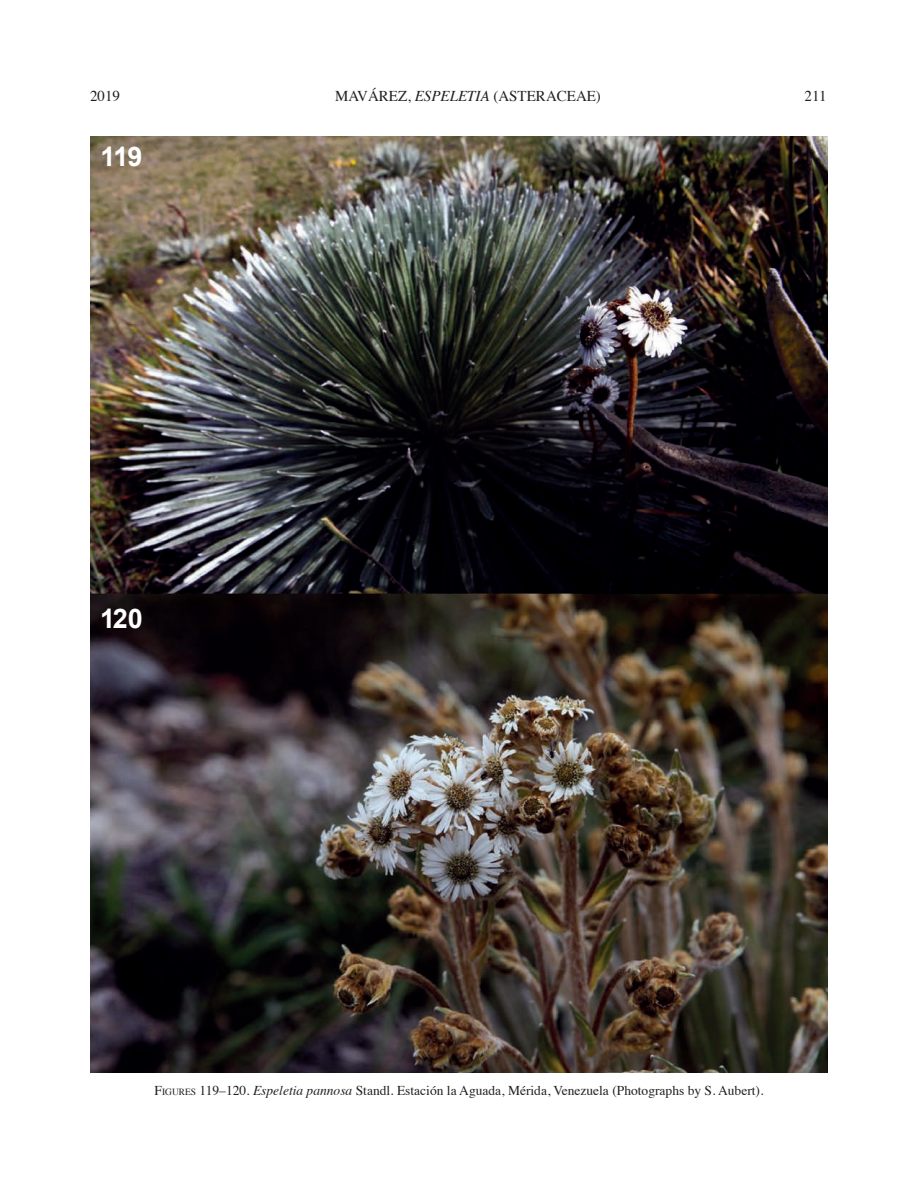
<style>
.page{position:relative;width:918px;height:1188px;background:#fff}
.page>*{position:absolute;margin:0;border:0;box-sizing:border-box;transform-origin:0 0}
.t1{font:700 27px "Arial";letter-spacing:-.06em;color:#fff}
.t2{font:15px "Times";color:#231f20}
.t3{font:13.5px "Times";color:#231f20}
.s1{font-style:italic}
.s2{font-style:inherit}
.s3{font-size:9.45px}
</style>
<div class="page">
<img style="left:90px;top:136px;width:738px;height:936px">
<p class="t2" style="left:90px;top:82px;width:31px">2019</p>
<p class="t2" style="left:335px;top:82px;width:267px">MAVÁREZ, <span class="s1">ESPELETIA</span> (ASTERACEAE)</p>
<p class="t2" style="left:805px;top:82px;width:23px">211</p>
<h1 class="t1" style="left:101px;top:138px;width:43px">119</h1>
<h1 class="t1" style="left:100px;top:600px;width:44px">120</h1>
<p class="t3" style="left:155px;top:1077px;width:610px"><span class="s2">F</span><span class="s3">IGURES</span> 119–120. <span class="s1">Espeletia pannosa</span> Standl. Estación la Aguada, Mérida, Venezuela (Photographs by S. Aubert).</p>
</div>
